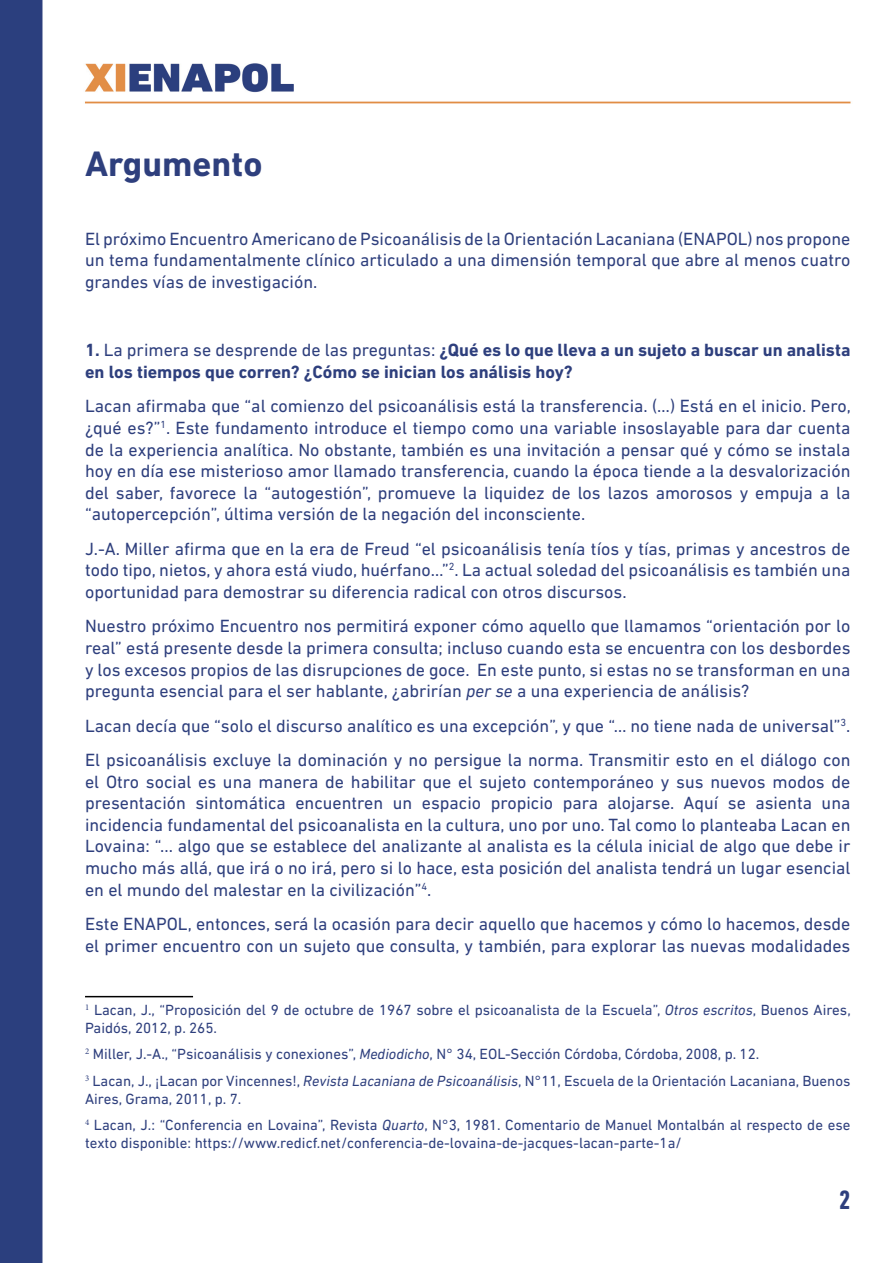
<style>
.page{position:relative;width:893px;height:1263px;background:#fff}
.page>*{position:absolute;margin:0;border:0;box-sizing:border-box;transform-origin:0 0}
.t1{font:700 36px "DIN Next LT Pro";color:#2e3f7d}
.t2{font:700 condensed 27px "DIN Next LT Pro";color:#2e3f7d}
.t3{font:18px/21.6px "DIN Next LT Pro";color:#2e3f7d;text-align:justify}
.t4{font:700 18px/21.6px "DIN Next LT Pro";color:#2e3f7d}
.t5{font:15px/26.5px "DIN Next LT Pro";color:#2e3f7d}
.s1{font-weight:400}
.s2{font-style:italic}
</style>
<div class="page">
<img style="left:0;top:0;width:851px;height:1263px">
<hr style="left:85px;top:996px;width:108px;height:1px;background:#000">
<h1 class="t1" style="left:85px;top:143px;width:179px">Argumento</h1>
<p class="t3" style="left:85px;top:227px;width:767px">El próximo Encuentro Americano de Psicoanálisis de la Orientación Lacaniana (ENAPOL) nos propone un tema fundamentalmente clínico articulado a una dimensión temporal que abre al menos cuatro grandes vías de investigación.</p>
<p class="t4" style="left:85px;top:339px;width:767px">1. <span class="s1">La primera se desprende de las preguntas:</span> ¿Qué es lo que lleva a un sujeto a buscar un analista en los tiempos que corren? ¿Cómo se inician los análisis hoy?</p>
<p class="t3" style="left:85px;top:395px;width:767px">Lacan afirmaba que “al comienzo del psicoanálisis está la transferencia. (…) Está en el inicio. Pero, ¿qué es?”<sup>1</sup>. Este fundamento introduce el tiempo como una variable insoslayable para dar cuenta de la experiencia analítica. No obstante, también es una invitación a pensar qué y cómo se instala hoy en día ese misterioso amor llamado transferencia, cuando la época tiende a la desvalorización del saber, favorece la “autogestión”, promueve la liquidez de los lazos amorosos y empuja a la “autopercepción”, última versión de la negación del inconsciente.</p>
<p class="t3" style="left:85px;top:538px;width:767px">J.-A. Miller afirma que en la era de Freud “el psicoanálisis tenía tíos y tías, primas y ancestros de todo tipo, nietos, y ahora está viudo, huérfano…”<sup>2</sup>. La actual soledad del psicoanálisis es también una oportunidad para demostrar su diferencia radical con otros discursos.</p>
<p class="t3" style="left:85px;top:615px;width:767px">Nuestro próximo Encuentro nos permitirá exponer cómo aquello que llamamos “orientación por lo real” está presente desde la primera consulta; incluso cuando esta se encuentra con los desbordes y los excesos propios de las disrupciones de goce. En este punto, si estas no se transforman en una pregunta esencial para el ser hablante, ¿abrirían <span class="s2">per se</span> a una experiencia de análisis?</p>
<p class="t3" style="left:85px;top:708px;width:767px;line-height:34.3px">Lacan decía que “solo el discurso analítico es una excepción”, y que “… no tiene nada de universal”<sup>3</sup>.<br>El psicoanálisis excluye la dominación y no persigue la norma. Transmitir esto en el diálogo con</p>
<p class="t3" style="left:85px;top:770px;width:767px">el Otro social es una manera de habilitar que el sujeto contemporáneo y sus nuevos modos de presentación sintomática encuentren un espacio propicio para alojarse. Aquí se asienta una incidencia fundamental del psicoanalista en la cultura, uno por uno. Tal como lo planteaba Lacan en Lovaina: “... algo que se establece del analizante al analista es la célula inicial de algo que debe ir mucho más allá, que irá o no irá, pero si lo hace, esta posición del analista tendrá un lugar esencial en el mundo del malestar en la civilización”<sup>4</sup>.</p>
<p class="t3" style="left:85px;top:913px;width:767px">Este ENAPOL, entonces, será la ocasión para decir aquello que hacemos y cómo lo hacemos, desde el primer encuentro con un sujeto que consulta, y también, para explorar las nuevas modalidades</p>
<p class="t5" style="left:85px;top:1000px;width:767px;line-height:18px"><sup>1</sup> Lacan, J., “Proposición del 9 de octubre de 1967 sobre el psicoanalista de la Escuela”, <span class="s2">Otros escritos</span>, Buenos Aires,<br>Paidós, 2012, p. 265.</p>
<p class="t5" style="left:85px;top:1040px;width:767px"><sup>2</sup> Miller, J.-A., “Psicoanálisis y conexiones”, <span class="s2">Mediodicho</span>, N° 34, EOL-Sección Córdoba, Córdoba, 2008, p. 12.<br><sup>3</sup> Lacan, J., ¡Lacan por Vincennes!, <span class="s2">Revista Lacaniana de Psicoanálisis</span>, N°11, Escuela de la Orientación Lacaniana, Buenos</p>
<p class="t5" style="left:85px;top:1085px;width:767px">Aires, Grama, 2011, p. 7.<br><sup>4</sup> Lacan, J.: “Conferencia en Lovaina”, Revista <span class="s2">Quarto</span>, N°3, 1981. Comentario de Manuel Montalbán al respecto de ese</p>
<p class="t5" style="left:85px;top:1129px;width:598px">texto disponible: https://www.redicf.net/conferencia-de-lovaina-de-jacques-lacan-parte-1a/</p>
<h2 class="t2" style="left:839px;top:1184px;width:13px">2</h2>
</div>
